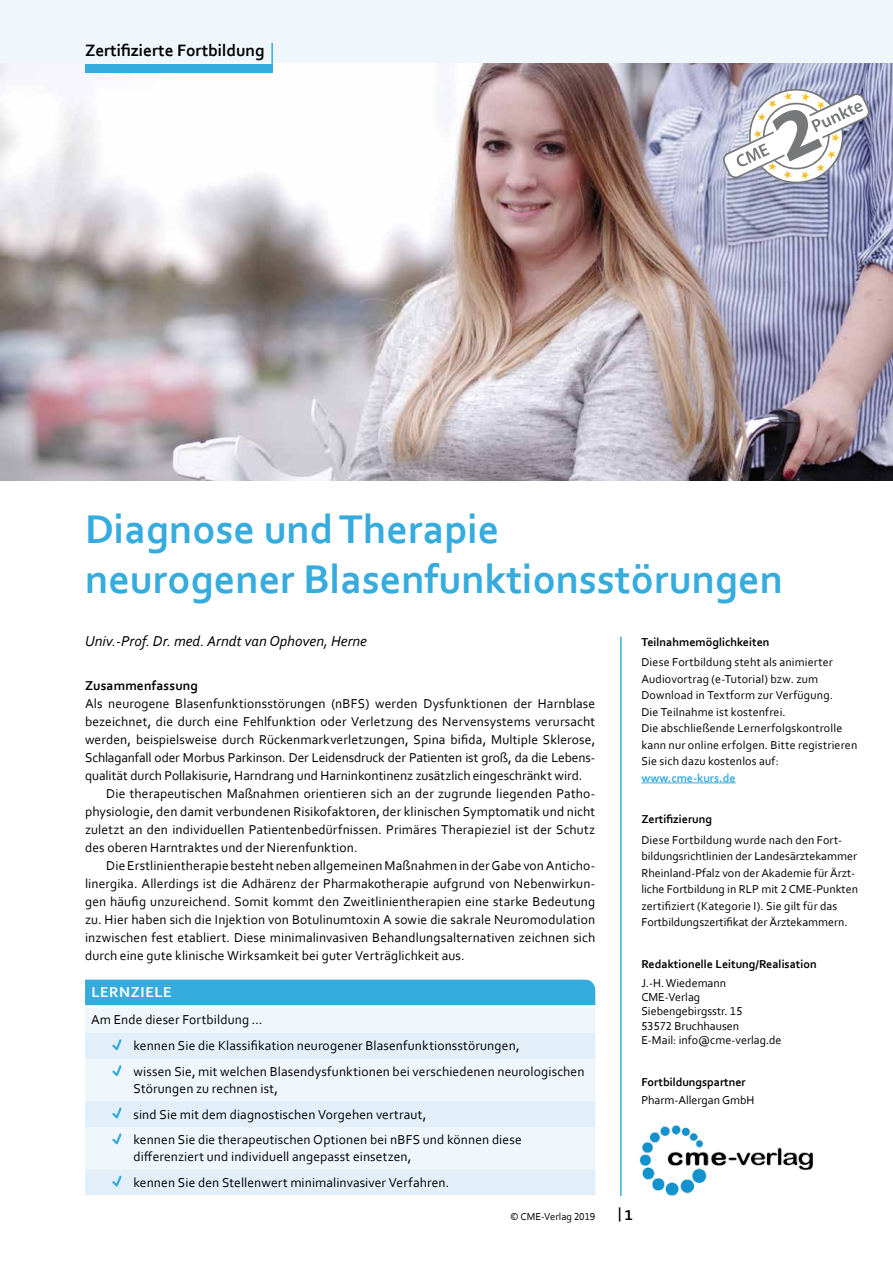
<style>
.page{position:relative;width:893px;height:1263px;background:#fff}
.page>*{position:absolute;margin:0;border:0;box-sizing:border-box;transform-origin:0 0}
.t1{font:700 42px/50.4px "Corbel";color:#36acde}
.t2{font:700 17.25px "Corbel";color:#000}
.t3{font:italic 15px "Corbel";color:#000}
.t4{font:700 15px "Corbel";letter-spacing:.045em;color:#fff}
.t5{font:700 15px "Corbel";color:#000}
.t6{font:13.5px/25.8px "Corbel";letter-spacing:.005em;color:#000}
.t7{font:700 13.5px "Corbel";color:#000}
.t8{font:12px/16.5px "Corbel";letter-spacing:.005em;color:#000}
.t9{font:700 12px "Corbel";color:#000}
.t10{font:700 12px "Corbel";color:#36acde}
.t11{font:10.5px "Corbel";color:#000}
</style>
<div class="page">
<div style="left:0;top:0;width:893px;height:64px;background:#f0f7fc"></div>
<img style="left:0;top:64px;width:893px;height:416px">
<div style="left:85px;top:980px;width:510px;height:25px;background:#36acde"></div>
<hr style="left:641px;top:782px;width:94px;height:1px;background:#36acde">
<hr style="left:620px;top:637px;width:2px;height:559px;background:#36acde">
<img style="left:639px;top:1125px;width:174px;height:71px">
<div style="left:85px;top:64px;width:187px;height:8px;background:#36acde"></div>
<hr style="left:271px;top:43px;width:2px;height:29px;background:#36acde">
<div style="left:85px;top:1008px;width:510px;height:25px;background:#f0f7fc"></div>
<svg style="left:85px;top:1033px;width:510px;height:162px;fill:#f0f7fc"></svg>
<svg style="left:110px;top:1037px;width:13px;height:16px"></svg>
<svg style="left:110px;top:1063px;width:13px;height:16px"></svg>
<svg style="left:110px;top:1106px;width:13px;height:15px"></svg>
<svg style="left:110px;top:1131px;width:13px;height:16px"></svg>
<svg style="left:110px;top:1174px;width:13px;height:15px"></svg>
<svg style="left:723px;top:84px;width:147px;height:104px"></svg>
<p class="t2" style="left:85px;top:39px;width:181px">Zertifizierte Fortbildung</p>
<h1 class="t1" style="left:85px;top:502px;width:699px">Diagnose und Therapie<br>neurogener Blasenfunktionsstörungen</h1>
<p class="t3" style="left:85px;top:632px;width:284px">Univ.-Prof. Dr. med. Arndt van Ophoven, Herne</p>
<p class="t7" style="left:85px;top:678px;width:114px">Zusammenfassung</p>
<p class="t6" style="left:85px;top:691px;width:512px">Als neurogene Blasenfunktionsstörungen (nBFS) werden Dysfunktionen der Harnblase</p>
<p class="t6" style="left:85px;top:709px;width:512px">bezeichnet, die durch eine Fehlfunktion oder Verletzung des Nervensystems verursacht</p>
<p class="t6" style="left:85px;top:727px;width:512px">werden, beispielsweise durch Rückenmarkverletzungen, Spina bifida, Multiple Sklerose,</p>
<p class="t6" style="left:85px;top:745px;width:512px">Schlaganfall oder Morbus Parkinson. Der Leidensdruck der Patienten ist groß, da die Lebens-</p>
<p class="t6" style="left:85px;top:763px;width:499px">qualität durch Pollakisurie, Harndrang und Harninkontinenz zusätzlich eingeschränkt wird.</p>
<p class="t6" style="left:106px;top:781px;width:490px">Die therapeutischen Maßnahmen orientieren sich an der zugrunde liegenden Patho-</p>
<p class="t6" style="left:85px;top:799px;width:512px">physiologie, den damit verbundenen Risikofaktoren, der klinischen Symptomatik und nicht</p>
<p class="t6" style="left:85px;top:817px;width:512px">zuletzt an den individuellen Patientenbedürfnissen. Primäres Therapieziel ist der Schutz</p>
<p class="t6" style="left:85px;top:835px;width:274px">des oberen Harntraktes und der Nierenfunktion.</p>
<p class="t6" style="left:106px;top:853px;width:490px">Die Erstlinientherapie besteht neben allgemeinen Maßnahmen in der Gabe von Anticho-</p>
<p class="t6" style="left:85px;top:871px;width:512px">linergika. Allerdings ist die Adhärenz der Pharmakotherapie aufgrund von Nebenwirkun-</p>
<p class="t6" style="left:85px;top:889px;width:512px">gen häufig unzureichend. Somit kommt den Zweitlinientherapien eine starke Bedeutung</p>
<p class="t6" style="left:85px;top:907px;width:512px">zu. Hier haben sich die Injektion von Botulinumtoxin A sowie die sakrale Neuromodulation</p>
<p class="t6" style="left:85px;top:925px;width:512px">inzwischen fest etabliert. Diese minimalinvasiven Behandlungsalternativen zeichnen sich</p>
<p class="t6" style="left:85px;top:943px;width:381px">durch eine gute klinische Wirksamkeit bei guter Verträglichkeit aus.</p>
<p class="t4" style="left:91px;top:983px;width:82px">Lernziele</p>
<p class="t6" style="left:134px;top:1007px;width:452px;text-indent:-43px">Am Ende dieser Fortbildung …<br>kennen Sie die Klassifikation neurogener Blasenfunktionsstörungen,<br>wissen Sie, mit welchen Blasendysfunktionen bei verschiedenen neurologischen</p>
<p class="t6" style="left:134px;top:1075px;width:390px">Störungen zu rechnen ist,<br>sind Sie mit dem diagnostischen Vorgehen vertraut,<br>kennen Sie die therapeutischen Optionen bei nBFS und können diese</p>
<p class="t6" style="left:134px;top:1143px;width:317px">differenziert und individuell angepasst einsetzen, kennen Sie den Stellenwert minimalinvasiver Verfahren.</p>
<p class="t5" style="left:618px;top:1204px;width:5px">|</p>
<p class="t11" style="left:510px;top:1210px;width:87px">© CME-Verlag 2019</p>
<p class="t5" style="left:625px;top:1206px;width:9px">1</p>
<p class="t9" style="left:641px;top:634px;width:130px">Teilnahmemöglichkeiten</p>
<p class="t8" style="left:641px;top:654px;width:217px">Diese Fortbildung steht als animierter Audiovortrag (e-Tutorial) bzw. zum Download in Textform zur Verfügung.<br>Die Teilnahme ist kostenfrei.<br>Die abschließende Lernerfolgskontrolle kann nur online erfolgen. Bitte registrieren Sie sich dazu kostenlos auf:</p>
<p class="t10" style="left:641px;top:770px;width:96px">www.cme-kurs.de</p>
<p class="t9" style="left:641px;top:812px;width:72px">Zertifizierung</p>
<p class="t8" style="left:641px;top:831px;width:218px">Diese Fortbildung wurde nach den Fort&shy;bildungsrichtlinien der Landesärztekammer Rheinland-Pfalz von der Akademie für Ärzt&shy;liche Fortbildung in RLP mit 2 CME-Punkten zertifiziert (Kategorie I). Sie gilt für das Fortbildungszertifikat der Ärztekammern.</p>
<p class="t9" style="left:641px;top:956px;width:177px">Redaktionelle Leitung/Realisation</p>
<p class="t8" style="left:641px;top:975px;width:142px;line-height:14.4px">J.-H. Wiedemann<br>CME-Verlag<br>Siebengebirgsstr. 15<br>53572 Bruchhausen<br>E-Mail: info@cme-verlag.de</p>
<p class="t9" style="left:641px;top:1074px;width:106px">Fortbildungspartner</p>
<p class="t8" style="left:641px;top:1092px;width:115px">Pharm-Allergan GmbH</p>
</div>
